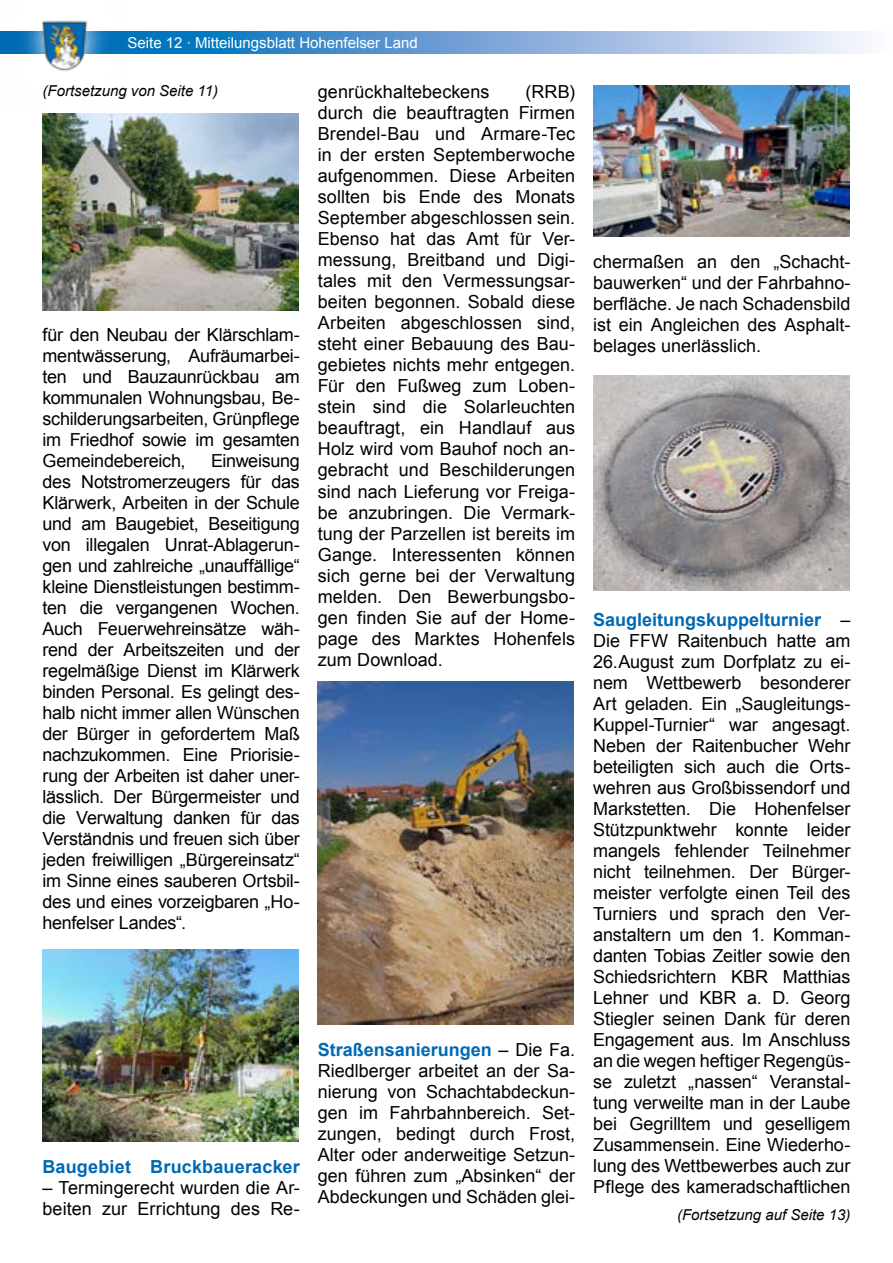
<style>
.page{position:relative;width:893px;height:1263px;background:#fff}
.page>*{position:absolute;margin:0;border:0;box-sizing:border-box;transform-origin:0 0}
.t1{font:18px/21px "Arial";color:#000;text-align:justify}
.t2{font:700 18px "Arial";letter-spacing:.01em;color:#0069b4}
.t3{font:italic 15px "Arial";color:#000}
.t4{font:15px "Arial";color:#fff}
.s1{font-weight:700;color:#0069b4}
</style>
<div class="page">
<svg style="left:123px;top:32px;width:742px;height:21px;background:#77aad9"></svg>
<img style="left:0;top:20px;width:123px;height:51px">
<img style="left:43px;top:114px;width:255px;height:196px">
<img style="left:43px;top:949px;width:255px;height:192px">
<img style="left:318px;top:682px;width:256px;height:342px">
<img style="left:593px;top:375px;width:256px;height:215px">
<img style="left:593px;top:85px;width:256px;height:151px">
<p class="t4" style="left:128px;top:33px;width:292px">Seite 12 · Mitteilungsblatt Hohenfelser Land</p>
<p class="t3" style="left:43px;top:81px;width:177px">(Fortsetzung von Seite 11)</p>
<p class="t1" style="left:43px;top:324px;width:259px">für den Neubau der Klärschlam&shy;mentwässerung, Aufräumarbei&shy;ten und Bauzaunrückbau am kommunalen Wohnungsbau, Be&shy;schilderungsarbeiten, Grünpflege im Friedhof sowie im gesamten Gemeindebereich,</p>
<p class="t1" style="left:43px;top:450px;width:259px;text-indent:169px">Einweisung des Notstromerzeugers für das Klärwerk, Arbeiten in der Schule und am Baugebiet, Beseitigung von illegalen Unrat-Ablagerun&shy;gen und zahlreiche „unauffällige“ kleine Dienstleistungen bestimm&shy;ten die vergangenen Wochen.<br>Auch Feuerwehreinsätze wäh&shy;rend der Arbeitszeiten und der regelmäßige Dienst im Klärwerk binden Personal. Es gelingt des&shy;halb nicht immer allen Wünschen der Bürger in gefordertem Maß nachzukommen. Eine Priorisie&shy;rung der Arbeiten ist daher uner&shy;lässlich. Der Bürgermeister und die Verwaltung danken für das Verständnis und freuen sich über jeden freiwilligen „Bürgereinsatz“ im Sinne eines sauberen Ortsbil&shy;des und eines vorzeigbaren „Ho&shy;henfelser Landes“.</p>
<p class="t1" style="left:318px;top:82px;width:259px;text-indent:208px">(RRB) durch die beauftragten Firmen Brendel-Bau und Armare-Tec in der ersten Septemberwoche aufgenommen. Diese Arbeiten sollten bis Ende des Monats September abgeschlossen sein.<br>Ebenso hat das Amt für Ver&shy;messung, Breitband und Digi&shy;tales mit den Vermessungsar&shy;beiten begonnen. Sobald diese Arbeiten abgeschlossen sind, steht einer Bebauung des Bau&shy;gebietes nichts mehr entgegen.<br>Für den Fußweg zum Loben&shy;stein sind die Solarleuchten beauftragt, ein Handlauf aus Holz wird vom Bauhof noch an&shy;gebracht und Beschilderungen sind nach Lieferung vor Freiga&shy;be anzubringen. Die Vermark&shy;tung der Parzellen ist bereits im Gange. Interessenten können sich gerne bei der Verwaltung melden. Den Bewerbungsbo&shy;gen finden Sie auf der Home&shy;page des Marktes Hohenfels zum Download.</p>
<p class="t1" style="left:318px;top:82px;width:173px">genrückhaltebeckens</p>
<p class="t2" style="left:43px;top:1155px;width:259px">Baugebiet Bruckbaueracker</p>
<p class="t1" style="left:43px;top:1177px;width:259px">– Termingerecht wurden die Ar&shy;beiten zur Errichtung des Re-</p>
<p class="t1" style="left:318px;top:1040px;width:259px"><span class="s1">Straßensanierungen</span> – Die Fa.<br>Riedlberger arbeitet an der Sa&shy;nierung von Schachtabdeckun&shy;gen im Fahrbahnbereich. Set&shy;zungen, bedingt durch Frost, Alter oder anderweitige Setzun&shy;gen führen zum „Absinken“ der Abdeckungen und Schäden glei-</p>
<p class="t1" style="left:593px;top:251px;width:259px">chermaßen an den „Schacht&shy;bauwerken“ und der Fahrbahno&shy;berfläche. Je nach Schadensbild ist ein Angleichen des Asphalt&shy;belages unerlässlich.</p>
<p class="t1" style="left:593px;top:609px;width:259px"><span class="s1">Saugleitungskuppelturnier</span> – Die FFW Raitenbuch hatte am 26.August zum Dorfplatz zu ei&shy;nem Wettbewerb besonderer Art geladen. Ein „Saugleitungs-Kuppel-Turnier“ war angesagt.<br>Neben der Raitenbucher Wehr beteiligten sich auch die Orts&shy;wehren aus Großbissendorf und Markstetten. Die Hohenfelser Stützpunktwehr konnte leider mangels fehlender Teilnehmer nicht teilnehmen. Der Bürger&shy;meister verfolgte einen Teil des Turniers und sprach den Ver&shy;anstaltern um den 1. Komman&shy;danten Tobias Zeitler sowie den Schiedsrichtern KBR Matthias Lehner und KBR a. D. Georg Stiegler seinen Dank für deren Engagement aus. Im Anschluss an die wegen heftiger Regengüs&shy;se zuletzt „nassen“ Veranstal&shy;tung verweilte man in der Laube bei Gegrilltem und geselligem Zusammensein. Eine Wiederho&shy;lung des Wettbewerbes auch zur Pflege des kameradschaftlichen</p>
<p class="t3" style="left:677px;top:1205px;width:175px">(Fortsetzung auf Seite 13)</p>
</div>
